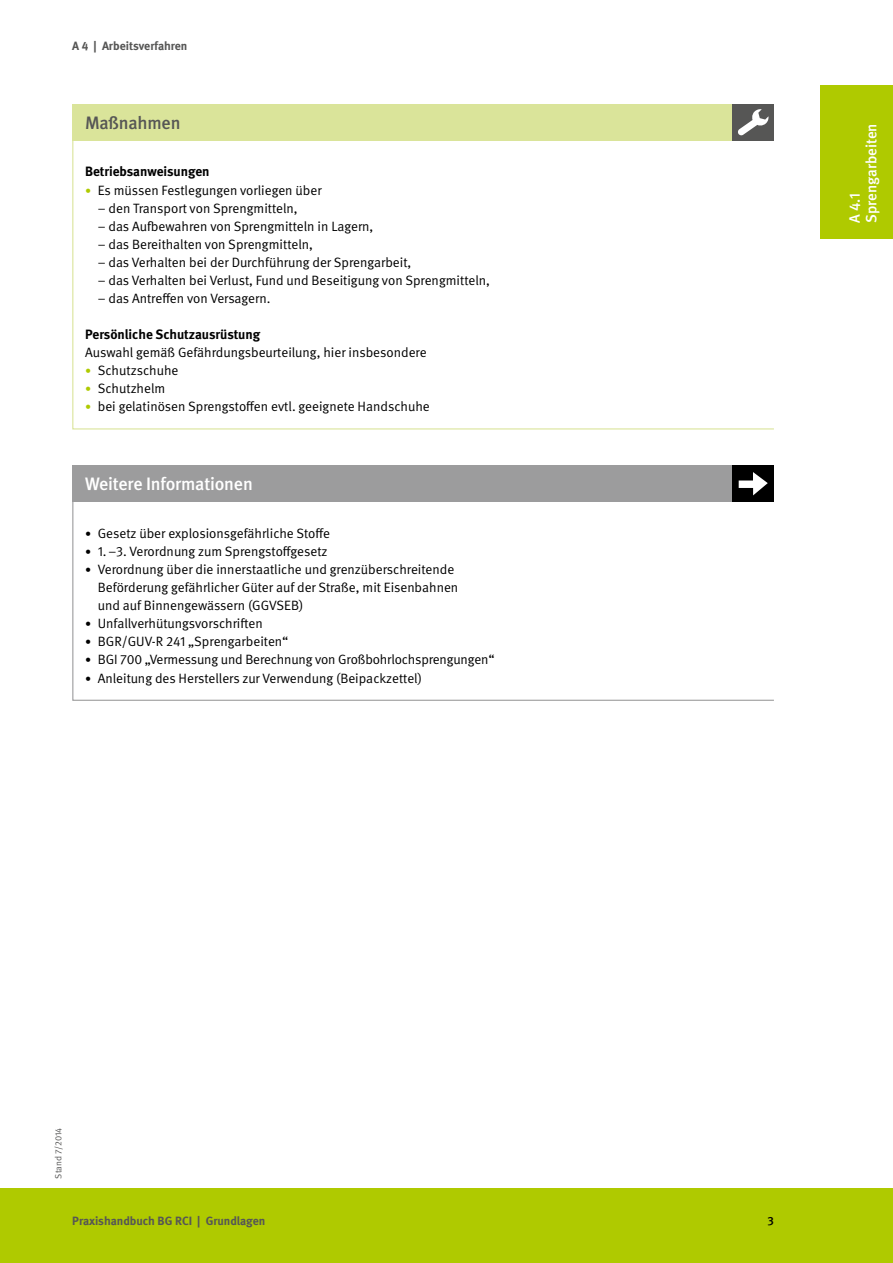
<style>
.page{position:relative;width:893px;height:1263px;background:#fff}
.page>*{position:absolute;margin:0;border:0;box-sizing:border-box;transform-origin:0 0}
.t1{font:500 18px "DGUV Meta";letter-spacing:-.01em;color:#fff}
.t2{font:500 18px "DGUV Meta";letter-spacing:-.01em;color:#565655}
.t3{font:500 15px/16.5px "DGUV Meta";color:#fff}
.t4{font:13.5px/18.1px "DGUV Meta";color:#000}
.t5{font:700 13.5px "DGUV Meta";color:#000}
.t6{font:700 12px "DGUV Meta";color:#565655}
.t7{font:500 12px "DGUV Meta";color:#000}
.t8{font:9px "DGUV Meta";color:#565655}
.s1{font-size:12px;color:#afca00}
.s2{font-size:12px}
</style>
<div class="page">
<div style="left:0;top:1189px;width:893px;height:74px;background:#afca00"></div>
<svg style="left:72px;top:140px;width:702px;height:290px"></svg>
<div style="left:72px;top:466px;width:702px;height:36px;background:#9c9c9d"></div>
<div style="left:732px;top:466px;width:42px;height:36px;background:#000"></div>
<svg style="left:72px;top:472px;width:702px;height:229px"></svg>
<div style="left:72px;top:104px;width:702px;height:36px;background:#dae49a"></div>
<div style="left:732px;top:104px;width:42px;height:36px;background:#565655"></div>
<svg style="left:738px;top:109px;width:31px;height:27px"></svg>
<div style="left:821px;top:85px;width:72px;height:153px;background:#afca00"></div>
<p class="t6" style="left:72px;top:39px;width:117px">A 4 | Arbeitsverfahren</p>
<h1 class="t2" style="left:85px;top:112px;width:97px">Maßnahmen</h1>
<p class="t5" style="left:85px;top:164px;width:126px">Betriebsanweisungen</p>
<p class="t4" style="left:85px;top:181px;width:238px"><span class="s1">•</span> Es müssen Festlegungen vorliegen über</p>
<p class="t4" style="left:98px;top:199px;width:201px">– den Transport von Sprengmitteln,</p>
<p class="t4" style="left:98px;top:217px;width:277px">– das Aufbewahren von Sprengmitteln in Lagern,</p>
<p class="t4" style="left:98px;top:235px;width:217px">– das Bereithalten von Sprengmitteln,</p>
<p class="t4" style="left:98px;top:253px;width:315px">– das Verhalten bei der Durchführung der Sprengarbeit,</p>
<p class="t4" style="left:98px;top:271px;width:394px">– das Verhalten bei Verlust, Fund und Beseitigung von Sprengmitteln,</p>
<p class="t4" style="left:98px;top:290px;width:174px">– das Antreffen von Versagern.</p>
<p class="t5" style="left:85px;top:326px;width:177px">Persönliche Schutzausrüstung</p>
<p class="t4" style="left:85px;top:344px;width:343px">Auswahl gemäß Gefährdungsbeurteilung, hier insbesondere</p>
<p class="t4" style="left:85px;top:362px;width:95px"><span class="s1">•</span> Schutzschuhe</p>
<p class="t4" style="left:85px;top:380px;width:82px"><span class="s1">•</span> Schutzhelm</p>
<p class="t4" style="left:85px;top:398px;width:346px"><span class="s1">•</span> bei gelatinösen Sprengstoffen evtl. geeignete Handschuhe</p>
<h1 class="t1" style="left:85px;top:474px;width:169px">Weitere Informationen</h1>
<p class="t4" style="left:85px;top:524px;width:247px"><span class="s2">•</span> Gesetz über explosionsgefährliche Stoffe</p>
<p class="t4" style="left:85px;top:543px;width:244px"><span class="s2">•</span> 1.–3. Verordnung zum Sprengstoffgesetz</p>
<p class="t4" style="left:98px;top:561px;width:362px;text-indent:-13px"><span class="s2">•</span> Verordnung über die innerstaatliche und grenzüberschreitende<br>Beförderung gefährlicher Güter auf der Straße, mit Eisenbahnen und auf Binnengewässern (GGVSEB)</p>
<p class="t4" style="left:85px;top:615px;width:179px"><span class="s2">•</span> Unfallverhütungsvorschriften</p>
<p class="t4" style="left:85px;top:633px;width:205px"><span class="s2">•</span> BGR/GUV-R 241 „Sprengarbeiten“</p>
<p class="t4" style="left:85px;top:651px;width:411px"><span class="s2">•</span> BGI 700 „Vermessung und Berechnung von Großbohrlochsprengungen“</p>
<p class="t4" style="left:85px;top:669px;width:338px"><span class="s2">•</span> Anleitung des Herstellers zur Verwendung (Beipackzettel)</p>
<p class="t3" style="left:847px;top:223px;width:101px;rotate:-90deg">A 4.1<br>Sprengarbeiten</p>
<p class="t8" style="left:53px;top:1178px;width:52px;rotate:-90deg">Stand 7/2014</p>
<p class="t6" style="left:72px;top:1213px;width:195px">Praxishandbuch BG RCI | Grundlagen</p>
<p class="t7" style="left:767px;top:1213px;width:8px">3</p>
</div>
